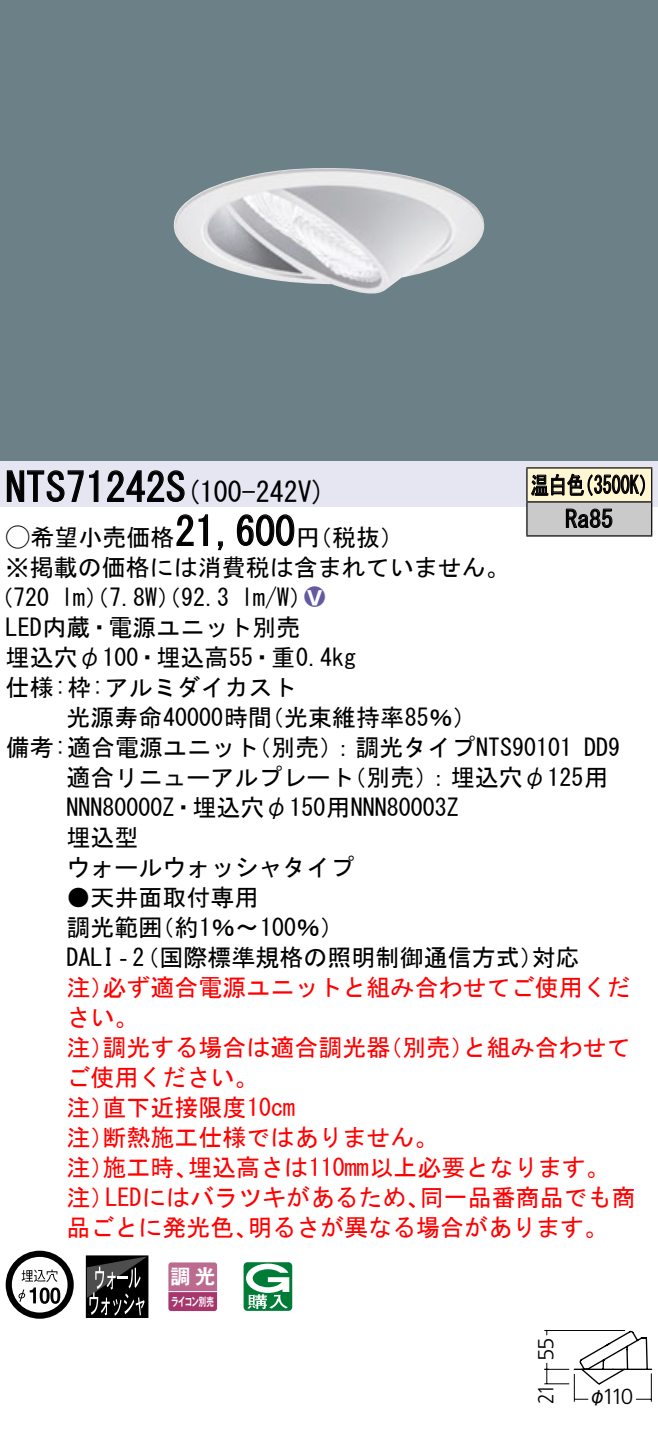
<style>
.page{position:relative;width:658px;height:1434px;background:#fff}
.page>*{position:absolute;margin:0;border:0;box-sizing:border-box;transform-origin:0 0}
.t1{font:40px "MS Gothic";color:#000}
.t2{font:28px "MS Gothic";color:#000}
.t3{font:24px/30px "MS Gothic";color:#000}
.t4{font:24px/30px "MS Gothic";color:#f00}
.t5{font:24px/34px "MS Gothic";color:#000;scale:.75 1}
.t6{font:24px "Ford Classification 1";color:#635aa0}
.t7{font:300 22px "Frutiger LT Std";letter-spacing:-.1em;color:#000;scale:.88 1}
.t8{font:300 22px "Frutiger LT Std";letter-spacing:-.1em;color:#000}
.t9{font:20px "Gothic MB101 Pro De Bold 90 pv RKSJ H";color:#fff}
.t10{font:18px "Gothic MB101 Pro Regular 90 pv RKSJ H";color:#000}
.t11{font:11.6px "Gothic MB101 Pro De Bold 90 pv RKSJ H";letter-spacing:-.05em;color:#fff;scale:.65 1}
.s1{font-size:40px}
.s2{font-family:"Ford Classification 1"}
.s3{color:#fff}
</style>
<div class="page">
<div style="left:0;top:0;width:658px;height:462px;background:#6c8087"></div>
<img style="left:173px;top:168px;width:311px;height:126px">
<div style="left:0;top:462px;width:658px;height:45px;background:#e6e5f2"></div>
<svg style="left:6px;top:470px;width:93px;height:32px"></svg>
<svg style="left:107px;top:470px;width:78px;height:32px"></svg>
<svg style="left:176px;top:514px;width:32px;height:32px"></svg>
<svg style="left:218px;top:541px;width:5px;height:10px"></svg>
<svg style="left:236px;top:514px;width:59px;height:32px"></svg>
<svg style="left:6px;top:1251px;width:68px;height:68px"></svg>
<svg style="left:40px;top:1287px;width:10px;height:17px"></svg>
<svg style="left:50px;top:1287px;width:10px;height:17px"></svg>
<div style="left:86px;top:1255px;width:62px;height:63px;border:1px solid #000"></div>
<svg style="left:86px;top:1256px;width:61px;height:60px;background:#303030"></svg>
<svg style="left:168px;top:1262px;width:49px;height:49px;background:#b55984"></svg>
<hr style="left:168px;top:1291px;width:49px;height:1px;background:#fff">
<svg style="left:243px;top:1262px;width:49px;height:49px"></svg>
<div style="left:527px;top:468px;width:124px;height:34px;background:#fff6d2"></div>
<div style="left:527px;top:502px;width:124px;height:34px;background:#cacaca"></div>
<hr style="left:526px;top:467px;width:126px;height:2px;background:#000">
<hr style="left:526px;top:468px;width:1px;height:33px;background:#000">
<hr style="left:651px;top:468px;width:1px;height:33px;background:#000">
<hr style="left:526px;top:501px;width:126px;height:2px;background:#000">
<hr style="left:526px;top:502px;width:1px;height:33px;background:#000">
<hr style="left:651px;top:502px;width:1px;height:33px;background:#000">
<hr style="left:526px;top:535px;width:126px;height:2px;background:#000">
<svg style="left:531px;top:473px;width:114px;height:23px"></svg>
<svg style="left:565px;top:508px;width:47px;height:20px"></svg>
<svg style="left:544px;top:1330px;width:108px;height:72px"></svg>
<h1 class="t1" style="left:6px;top:467px;width:162px">NTS71242</h1>
<p class="t2" style="left:166px;top:478px;width:161px">(<span class="s1">S</span> 100-242 (V</p>
<h1 class="t1" style="left:175px;top:511px;width:121px">21,600</h1>
<p class="t3" style="left:6px;top:522px;width:505px"><span class="s2">A</span>希望小売価格<br>※掲載の価格には消費税は含まれていません。</p>
<p class="t6" style="left:304px;top:585px;width:22px">2<span class="s3">8</span></p>
<p class="t3" style="left:296px;top:522px;width:109px">（円税抜(</p>
<p class="t3" style="left:241px;top:582px;width:73px">l m (W/</p>
<p class="t3" style="left:-11px;top:582px;width:62px">（720</p>
<p class="t3" style="left:6px;top:612px;width:296px">LED内蔵・電源ユニット別売</p>
<p class="t3" style="left:6px;top:642px;width:352px">埋込穴φ100・埋込高55・重0.4kg</p>
<p class="t3" style="left:6px;top:672px;width:292px">仕様枠: :アルミダイカスト</p>
<p class="t3" style="left:260px;top:702px;width:218px">（光束維持率85％(</p>
<p class="t3" style="left:61px;top:582px;width:170px">lm）（7.8 ）（W 92.3</p>
<p class="t3" style="left:66px;top:702px;width:207px">光源寿命40000時間</p>
<p class="t5" style="left:565px;top:468px;width:65px;text-indent:-34px">温白色<br>Ra85</p>
<p class="t5" style="left:575px;top:468px;width:109px">（3500 (K</p>
<p class="t3" style="left:247px;top:732px;width:326px">（別売：）調光タイプNTS90101</p>
<p class="t3" style="left:6px;top:732px;width:255px">備考:適合電源ユニット</p>
<p class="t3" style="left:584px;top:732px;width:37px">DD9</p>
<p class="t3" style="left:66px;top:762px;width:394px">適合リニューアルプレート<br>NNN80000 ・Z 埋込穴φ150用NNN80003Z埋込型<br>ウォールウォッシャタイプ</p>
<p class="t3" style="left:150px;top:882px;width:195px;text-indent:-84px">●天井面取付専用<br>（約1％〜100％(</p>
<p class="t3" style="left:342px;top:762px;width:267px">（別売：）埋込穴φ125用</p>
<p class="t3" style="left:66px;top:912px;width:97px">調光範囲</p>
<p class="t3" style="left:66px;top:942px;width:478px">DALI‐（2 国際標準規格の照明制御通信方式）</p>
<p class="t4" style="left:102px;top:972px;width:529px">必ず適合電源ユニットと組み合わせてご使用くだ</p>
<p class="t3" style="left:531px;top:942px;width:49px">対応</p>
<p class="t4" style="left:66px;top:972px;width:74px">注）さい。</p>
<p class="t4" style="left:102px;top:1032px;width:289px">調光する場合は適合調光器</p>
<p class="t4" style="left:378px;top:1032px;width:97px">（別売）</p>
<p class="t4" style="left:66px;top:1032px;width:49px">注）</p>
<p class="t4" style="left:66px;top:1062px;width:193px">ご使用ください。</p>
<p class="t4" style="left:102px;top:1092px;width:194px">直下近接限度10cm</p>
<p class="t4" style="left:102px;top:1092px;width:337px;text-indent:-36px">注）<br>断熱施工仕様ではありません。</p>
<p class="t4" style="left:66px;top:1122px;width:49px">注）</p>
<p class="t4" style="left:462px;top:1032px;width:169px">と組み合わせて</p>
<p class="t4" style="left:188px;top:1152px;width:423px">埋込高さは110mm以上必要となります。</p>
<p class="t4" style="left:102px;top:1152px;width:97px">施工時、</p>
<p class="t4" style="left:66px;top:1152px;width:49px">注）</p>
<p class="t4" style="left:66px;top:1182px;width:49px">注）</p>
<p class="t4" style="left:105px;top:1182px;width:326px">LEDにはバラツキがあるため、</p>
<p class="t4" style="left:420px;top:1182px;width:217px">同一品番商品でも商</p>
<p class="t4" style="left:66px;top:1212px;width:193px">品ごとに発光色、</p>
<p class="t4" style="left:248px;top:1212px;width:362px">明るさが異なる場合があります。</p>
<p class="t9" style="left:171px;top:1260px;width:46px">調光</p>
<p class="t11" style="left:171px;top:1291px;width:67px">ライコン別売</p>
<p class="t7" style="left:533px;top:1403px;width:76px;rotate:-90deg">21 55</p>
<p class="t8" style="left:602px;top:1384px;width:33px">110</p>
<p class="t10" style="left:588px;top:1381px;width:19px">φ</p>
</div>
